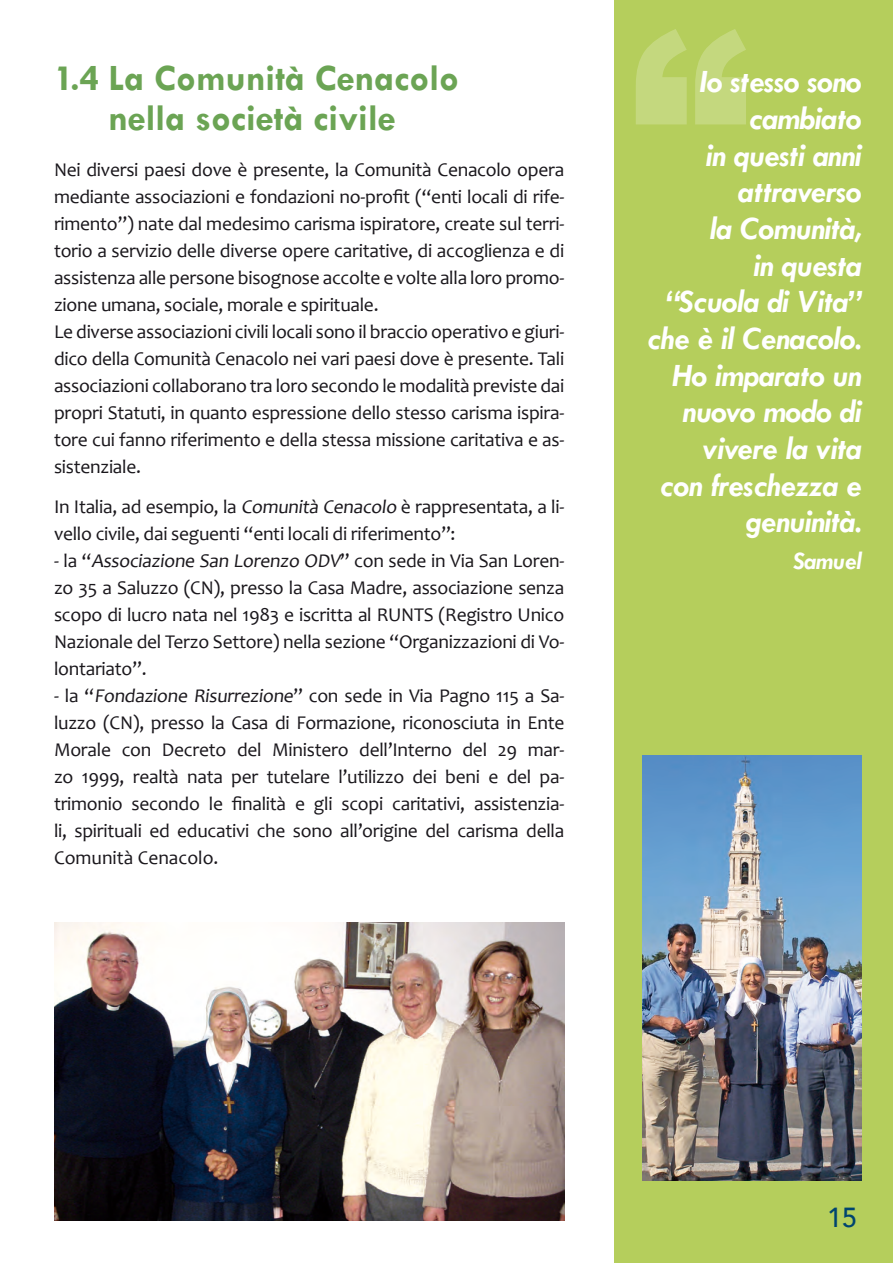
<style>
.page{position:relative;width:893px;height:1263px;background:#fff}
.page>*{position:absolute;margin:0;border:0;box-sizing:border-box;transform-origin:0 0}
.t1{font:900 239.7px "Arial";color:#fff}
.t2{font:700 37.5px "Tw Cen";color:#6ba454}
.t3{font:italic 700 32.85px/36.8px "Tw Cen";letter-spacing:-.015em;color:#fff;text-align:right}
.Normale{font:500 27.6px "Avenir";color:#00446f}
.t4{font:italic 700 25.35px "Tw Cen";letter-spacing:-.015em;color:#fff}
.t5{font:19.5px/27px "Candara";letter-spacing:-.015em;color:#1a171c;text-align:justify}
</style>
<div class="page">
<div style="left:614px;top:0;width:279px;height:1263px;background:#b5ce5c"></div>
<img style="left:642px;top:755px;width:220px;height:425px">
<img style="left:54px;top:923px;width:510px;height:297px">
<p class="t2" style="left:54px;top:55px;width:407px">1.4 La Comunità Cenacolo</p>
<p class="t2" style="left:108px;top:96px;width:289px">nella società civile</p>
<p class="t5" style="left:54px;top:155px;width:512px">Nei diversi paesi dove è presente, la Comunità Cenacolo opera mediante associazioni e fondazioni no-profit (“enti locali di rife&shy;rimento”) nate dal medesimo carisma ispiratore, create sul terri&shy;torio a servizio delle diverse opere caritative, di accoglienza e di assistenza alle persone bisognose accolte e volte alla loro promo&shy;zione umana, sociale, morale e spirituale.</p>
<p class="t5" style="left:54px;top:317px;width:512px">Le diverse associazioni civili locali sono il braccio operativo e giuri&shy;dico della Comunità Cenacolo nei vari paesi dove è presente. Tali associazioni collaborano tra loro secondo le modalità previste dai propri Statuti, in quanto espressione dello stesso carisma ispira&shy;tore cui fanno riferimento e della stessa missione caritativa e as&shy;sistenziale.</p>
<p class="t5" style="left:54px;top:493px;width:512px">In Italia, ad esempio, la Comunità Cenacolo è rappresentata, a li&shy;vello civile, dai seguenti “enti locali di riferimento”:</p>
<p class="t5" style="left:54px;top:547px;width:512px">- la “Associazione San Lorenzo ODV” con sede in Via San Loren&shy;zo 35 a Saluzzo (CN), presso la Casa Madre, associazione senza scopo di lucro nata nel 1983 e iscritta al RUNTS (Registro Unico Nazionale del Terzo Settore) nella sezione “Organizzazioni di Vo&shy;lontariato”.</p>
<p class="t5" style="left:54px;top:682px;width:512px">- la “Fondazione Risurrezione” con sede in Via Pagno 115 a Sa&shy;luzzo (CN), presso la Casa di Formazione, riconosciuta in Ente Morale con Decreto del Ministero dell’Interno del 29 mar&shy;zo 1999, realtà nata per tutelare l’utilizzo dei beni e del pa&shy;trimonio secondo le finalità e gli scopi caritativi, assistenzia&shy;li, spirituali ed educativi che sono all’origine del carisma della Comunità Cenacolo.</p>
<h1 class="t1" style="left:629px;top:-56px;width:121px">“</h1>
<p class="t3" style="left:701px;top:63px;width:163px">Io stesso sono cambiato</p>
<p class="t3" style="left:706px;top:136px;width:158px">in questi anni</p>
<p class="t3" style="left:738px;top:173px;width:125px">attraverso</p>
<p class="t3" style="left:710px;top:209px;width:153px">la Comunità,</p>
<p class="t3" style="left:753px;top:246px;width:110px">in questa</p>
<p class="t3" style="left:647px;top:283px;width:216px">“Scuola di Vita” che è il Cenacolo.<br>Ho imparato un nuovo modo di vivere la vita<br>con freschezza e genuinità.</p>
<p class="t4" style="left:794px;top:545px;width:69px">Samuel</p>
<p class="Normale" style="left:827px;top:1193px;width:32px">15</p>
</div>
